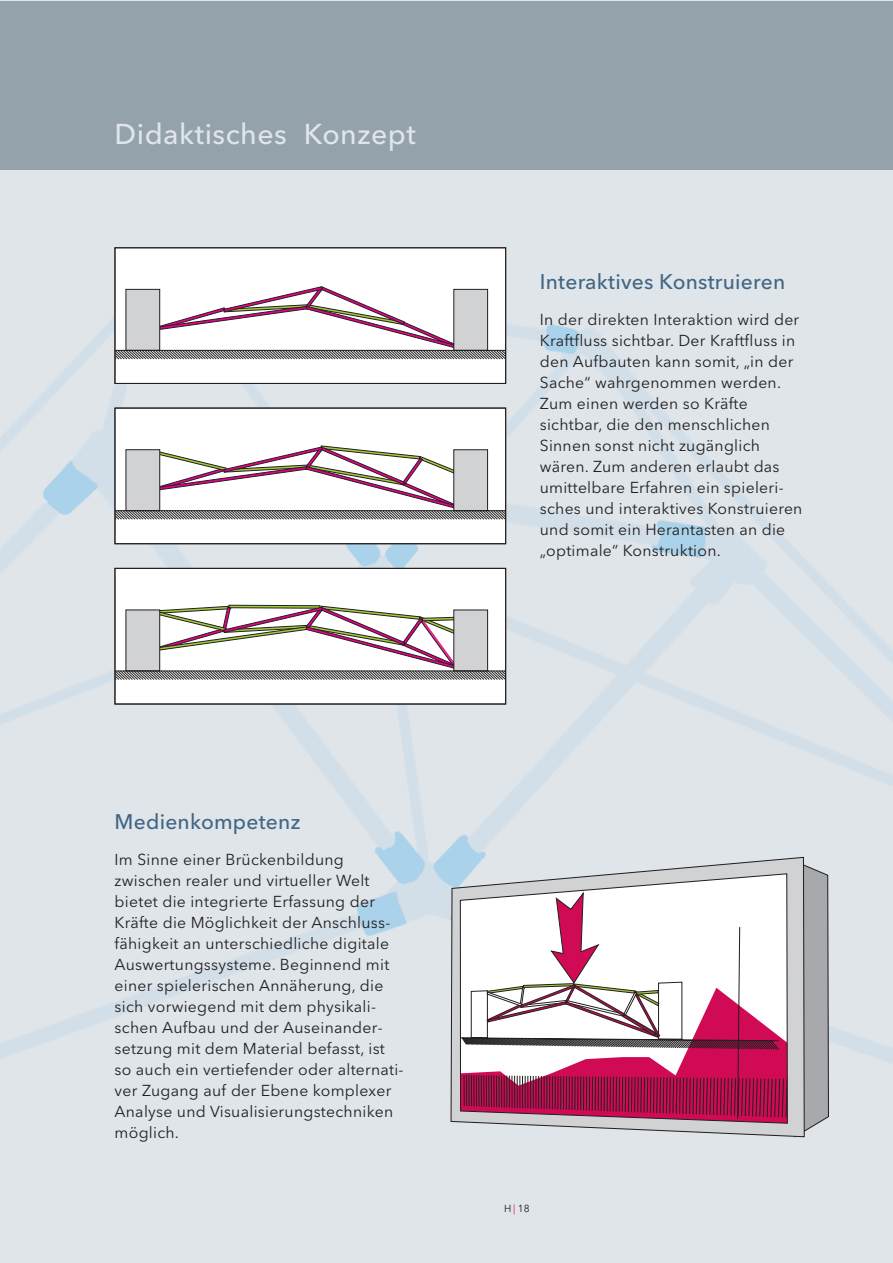
<style>
.page{position:relative;width:893px;height:1263px;background:#fff}
.page>*{position:absolute;margin:0;border:0;box-sizing:border-box;transform-origin:0 0}
.t1{font:500 28.5px "Avenir Next LT Pro";letter-spacing:.02em;color:#dfe5e9}
.t2{font:500 21px "Avenir Next LT Pro";letter-spacing:.01em;color:#416684}
.t3{font:15.75px/21px "Avenir Next LT Pro";letter-spacing:.015em;color:#231f20}
.t4{font:10.2px "Avenir Next LT Pro";color:#231f20}
.s1{color:#ed1a3a}
</style>
<div class="page">
<div style="left:0;top:1px;width:893px;height:1262px;background:#dfe5e9"></div>
<img style="left:0;top:247px;width:893px;height:830px">
<svg style="left:115px;top:247px;width:391px;height:457px;background:#e2dfe1"></svg>
<svg style="left:805px;top:862px;width:24px;height:270px;background:#a4a6a9"></svg>
<svg style="left:451px;top:857px;width:354px;height:280px"></svg>
<svg style="left:459px;top:873px;width:329px;height:251px;background:#d0d1d3"></svg>
<svg style="left:460px;top:892px;width:327px;height:231px;background:#d5a5b7"></svg>
<div style="left:0;top:1px;width:893px;height:168px;background:#94a2ab"></div>
<h1 class="t1" style="left:115px;top:123px;width:303px">Didaktisches Konzept</h1>
<h2 class="t2" style="left:540px;top:273px;width:247px">Interaktives Konstruieren</h2>
<p class="t3" style="left:540px;top:310px;width:264px">In der direkten Interaktion wird der<br>Kraftfluss sichtbar. Der Kraftfluss in den Aufbauten kann somit, „in der<br>Sache“ wahrgenommen werden.<br>Zum einen werden so Kräfte sichtbar, die den menschlichen<br>Sinnen sonst nicht zugänglich wären. Zum anderen erlaubt das umittelbare Erfahren ein spieleri&shy;sches und interaktives Konstruieren und somit ein Herantasten an die „optimale“ Konstruktion.</p>
<h2 class="t2" style="left:115px;top:813px;width:187px">Medienkompetenz</h2>
<p class="t3" style="left:115px;top:850px;width:291px">Im Sinne einer Brückenbildung zwischen realer und virtueller Welt bietet die integrierte Erfassung der Kräfte die Möglichkeit der Anschluss&shy;fähigkeit an unterschiedliche digitale Auswertungssysteme. Beginnend mit einer spielerischen Annäherung, die sich vorwiegend mit dem physikali&shy;schen Aufbau und der Auseinander&shy;setzung mit dem Material befasst, ist so auch ein vertiefender oder alternati&shy;ver Zugang auf der Ebene komplexer Analyse und Visualisierungstechniken möglich.</p>
<p class="t4" style="left:504px;top:1204px;width:27px">H<span class="s1">|</span>18</p>
</div>
